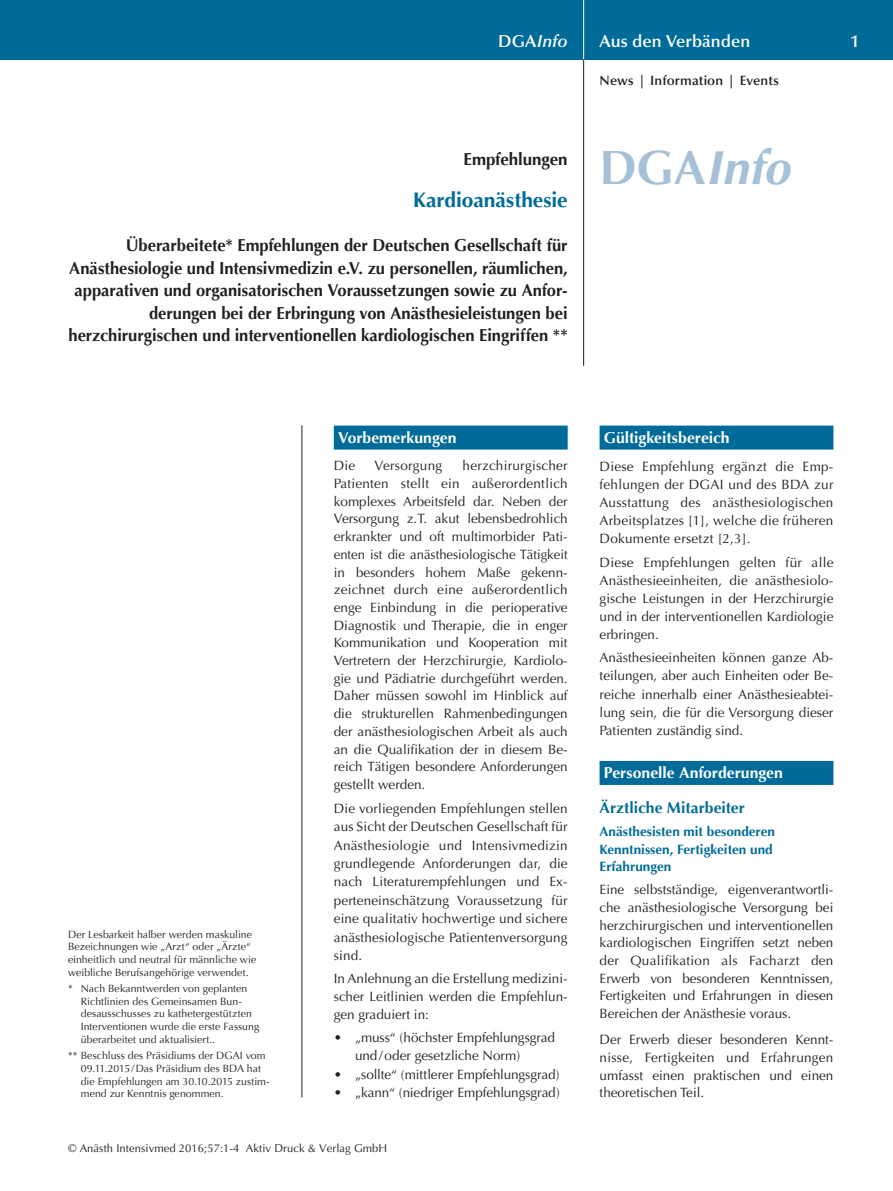
<style>
.page{position:relative;width:893px;height:1191px;background:#fff}
.page>*{position:absolute;margin:0;border:0;box-sizing:border-box;transform-origin:0 0}
.t1{font:italic 700 48px "Optima";color:#a5c0d7}
.t2{font:700 21px "Optima";letter-spacing:-.005em;color:#006b98}
.t3{font:700 17.25px/22.5px "Optima";letter-spacing:-.005em;color:#231f20;text-align:right;scale:.96 1}
.t4{font:600 17.25px "Optima";color:#fff}
.t5{font:700 17.25px "Optima";letter-spacing:-.005em;color:#231f20}
.t6{font:italic 600 17.25px "Optima";color:#fff}
.t7{font:700 15.75px "Optima";color:#fff}
.t8{font:700 15.75px "Optima";color:#006b98}
.t9{font:13.5px/17.7px "Optima";color:#231f20;text-align:justify}
.t10{font:700 13.5px/17.4px "Optima";color:#006b98}
.t11{font:600 13.5px "Optima";letter-spacing:.01em;color:#231f20}
.t12{font:13.5px "Optima";letter-spacing:.02em;color:#231f20}
.t13{font:11.25px "Optima";letter-spacing:.005em;color:#231f20}
.t14{font:10.5px/12.8px "Optima";letter-spacing:.005em;color:#231f20}
.s1{font-style:normal}
</style>
<div class="page">
<div style="left:0;top:0;width:893px;height:60px;background:#006b98"></div>
<hr style="left:583px;top:0;width:1px;height:60px;background:#fff">
<hr style="left:583px;top:60px;width:1px;height:306px;background:#231f20">
<hr style="left:302px;top:425px;width:1px;height:672px;background:#231f20">
<div style="left:334px;top:425px;width:234px;height:24px;background:#006b98"></div>
<div style="left:600px;top:425px;width:233px;height:24px;background:#006b98"></div>
<div style="left:600px;top:761px;width:233px;height:24px;background:#006b98"></div>
<p class="t6" style="left:498px;top:31px;width:71px"><span class="s1">DGA</span>Info</p>
<p class="t5" style="left:464px;top:149px;width:106px">Empfehlungen</p>
<h2 class="t2" style="left:413px;top:188px;width:156px">Kardioanästhesie</h2>
<p class="t3" style="left:69px;top:234px;width:521px">Überarbeitete* Empfehlungen der Deutschen Gesellschaft für Anästhesiologie und Intensivmedizin e.V. zu personellen, räumlichen, apparativen und organisatorischen Voraussetzungen sowie zu Anfor&shy;derungen bei der Erbringung von Anästhesieleistungen bei herzchirurgischen und interventionellen kardiologischen Eingriffen **</p>
<p class="t4" style="left:600px;top:31px;width:152px">Aus den Verbänden</p>
<p class="t4" style="left:850px;top:31px;width:10px">1</p>
<p class="t11" style="left:600px;top:73px;width:181px">News | Information | Events</p>
<h1 class="t1" style="left:600px;top:140px;width:192px"><span class="s1">DGA</span>Info</h1>
<p class="t14" style="left:68px;top:927px;width:190px">Der Lesbarkeit halber werden maskuline Bezeichnungen wie „Arzt“ oder „Ärzte“ einheitlich und neutral für männliche wie weibliche Berufsangehörige verwendet.</p>
<p class="t14" style="left:81px;top:982px;width:180px;text-indent:-13px">* Nach Bekanntwerden von geplanten Richtlinien des Gemeinsamen Bun&shy;desausschusses zu kathetergestützten Interventionen wurde die erste Fassung überarbeitet und aktualisiert..</p>
<p class="t14" style="left:81px;top:1049px;width:190px;text-indent:-13px">** Beschluss des Präsidiums der DGAI vom 09.11.2015/Das Präsidium des BDA hat die Empfehlungen am 30.10.2015 zustim&shy;mend zur Kenntnis genommen.</p>
<p class="t7" style="left:338px;top:428px;width:120px">Vorbemerkungen</p>
<p class="t9" style="left:334px;top:457px;width:23px">Die</p>
<p class="t12" style="left:374px;top:458px;width:69px">Versorgung</p>
<p class="t9" style="left:334px;top:457px;width:235px;text-indent:129px">herzchirurgischer Patienten stellt ein außerordentlich komplexes Arbeitsfeld dar. Neben der Versorgung z.T. akut lebensbedrohlich erkrankter und oft multimorbider Pati&shy;enten ist die anästhesiologische Tätigkeit in besonders hohem Maße gekenn&shy;zeichnet durch eine außerordentlich enge Einbindung in die perioperative Diagnostik und Therapie, die in enger Kommunikation und Kooperation mit Vertretern der Herzchirurgie, Kardiolo&shy;gie und Pädiatrie durchgeführt werden.<br>Daher müssen sowohl im Hinblick auf die strukturellen Rahmenbedingungen der anästhesiologischen Arbeit als auch an die Qualifikation der in diesem Be&shy;reich Tätigen besondere Anforderungen gestellt werden.</p>
<p class="t9" style="left:334px;top:799px;width:235px;line-height:18.5px">Die vorliegenden Empfehlungen stellen aus Sicht der Deutschen Gesellschaft für Anästhesiologie und Intensivmedizin grundlegende Anforderungen dar, die nach Literaturempfehlungen und Ex&shy;perteneinschätzung Voraussetzung für eine qualitativ hochwertige und sichere anästhesiologische Patientenversorgung sind.</p>
<p class="t9" style="left:334px;top:969px;width:235px;line-height:18.1px">In Anlehnung an die Erstellung medizini&shy;scher Leitlinien werden die Empfehlun&shy;gen graduiert in:</p>
<p class="t9" style="left:355px;top:1028px;width:201px;line-height:18.5px;text-indent:-21px">• „muss“ (höchster Empfehlungsgrad und/oder gesetzliche Norm)</p>
<p class="t9" style="left:334px;top:1065px;width:227px">• „sollte“ (mittlerer Empfehlungsgrad)</p>
<p class="t9" style="left:334px;top:1084px;width:227px">• „kann“ (niedriger Empfehlungsgrad)</p>
<p class="t13" style="left:68px;top:1142px;width:321px">© Anästh Intensivmed 2016;57:1-4 Aktiv Druck &amp; Verlag GmbH</p>
<p class="t7" style="left:604px;top:428px;width:127px">Gültigkeitsbereich</p>
<p class="t9" style="left:600px;top:457px;width:235px;line-height:18.1px">Diese Empfehlung ergänzt die Emp&shy;fehlungen der DGAI und des BDA zur Ausstattung des anästhesiologischen Arbeitsplatzes [1], welche die früheren Dokumente ersetzt [2,3].</p>
<p class="t9" style="left:600px;top:553px;width:235px;line-height:18.1px">Diese Empfehlungen gelten für alle Anästhesieeinheiten, die anästhesiolo&shy;gische Leistungen in der Herzchirurgie und in der interventionellen Kardiologie erbringen.</p>
<p class="t9" style="left:600px;top:649px;width:235px;line-height:18.1px;text-align:left">Anästhesieeinheiten können ganze Ab-‑ teilungen, aber auch Einheiten oder Be&shy;reiche innerhalb einer Anästhesieabtei&shy;lung sein, die für die Versorgung dieser Patienten zuständig sind.</p>
<p class="t7" style="left:604px;top:763px;width:181px">Personelle Anforderungen</p>
<p class="t8" style="left:600px;top:798px;width:147px">Ärztliche Mitarbeiter</p>
<p class="t10" style="left:600px;top:823px;width:177px">Anästhesisten mit besonderen<br>Kenntnissen, Fertigkeiten und<br>Erfahrungen</p>
<p class="t9" style="left:600px;top:881px;width:235px">Eine selbstständige, eigenverantwortli&shy;che anästhesiologische Versorgung bei herzchirurgischen und interventionellen kardiologischen Eingriffen setzt neben der Qualifikation als Facharzt den Erwerb von besonderen Kenntnissen, Fertigkeiten und Erfahrungen in diesen Bereichen der Anästhesie voraus.</p>
<p class="t9" style="left:600px;top:1031px;width:235px">Der Erwerb dieser besonderen Kennt&shy;nisse, Fertigkeiten und Erfahrungen umfasst einen praktischen und einen theoretischen Teil.</p>
</div>
